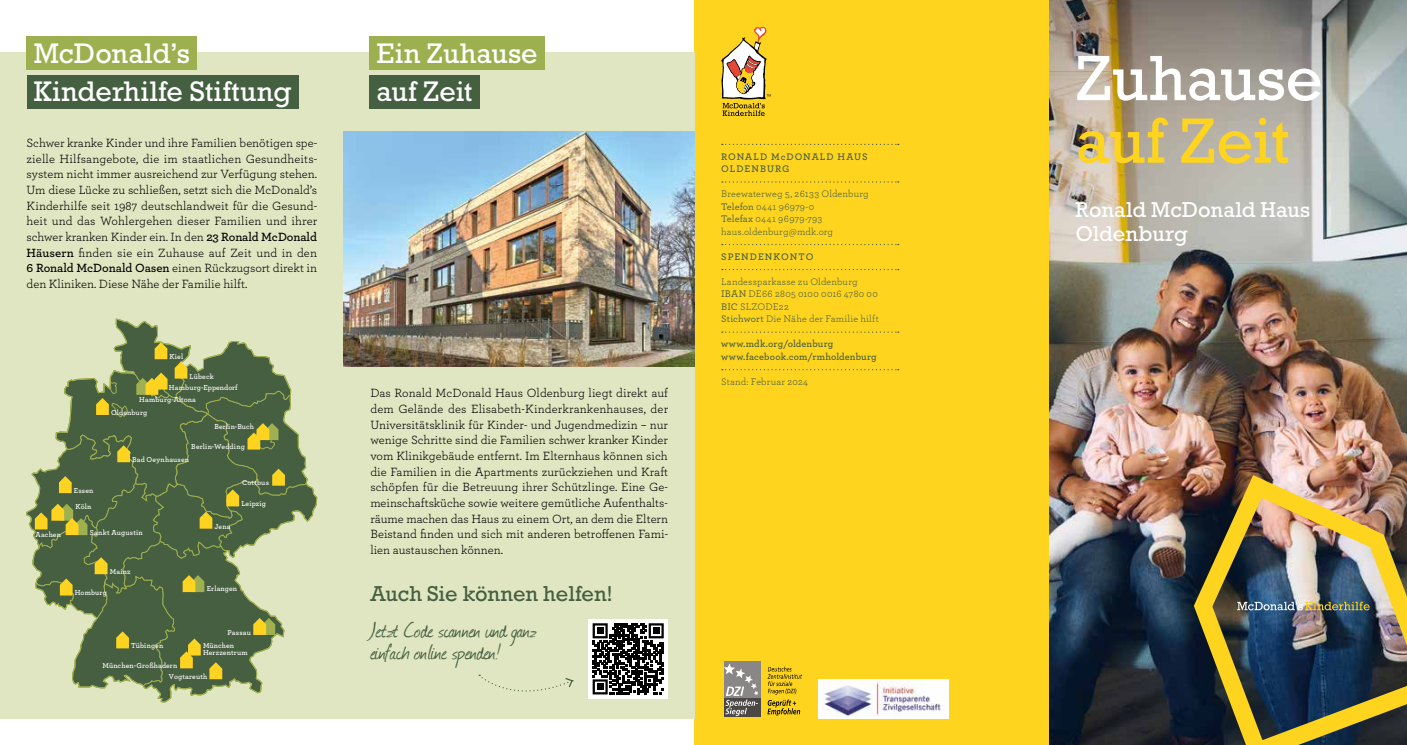
<style>
.page{position:relative;width:1407px;height:745px;background:#fff}
.page>*{position:absolute;margin:0;border:0;box-sizing:border-box;transform-origin:0 0}
.t1{font:65px "Rockwell Std";color:#fff}
.t2{font:65px "Rockwell Std";letter-spacing:-.005em;color:#ffd41f}
.t3{font:28.75px "Rockwell Std";letter-spacing:.01em;color:#fff}
.t4{font:25px/22.5px "Journal";letter-spacing:-.01em;color:#455f41}
.t5{font:21.88px/23.4px "Rockwell Std";letter-spacing:.005em;color:#fff}
.t6{font:21.88px "Rockwell Std";color:#455f41}
.t7{font:12.5px/15.6px "Archer";color:#000;text-align:justify}
.t8{font:10px/12.5px "Archer";letter-spacing:.02em;color:#455f41}
.t9{font:600 10px/12.5px "Archer";letter-spacing:.01em;color:#455f41}
.t10{font:600 10px/12.5px "Archer";letter-spacing:.09em;color:#455f41}
.t11{font:600 10px "Archer";letter-spacing:.095em;color:#455f41}
.t12{font:600 7.5px/7.5px "Archer";letter-spacing:.02em;color:#fff}
.t13{font:600 7.5px/12.5px "Archer";color:#fff}
.s1{font-weight:600}
.s2{font-weight:500}
</style>
<div class="page">
<div style="left:694px;top:0;width:355px;height:744px;background:#ffd41f"></div>
<img style="left:1049px;top:0;width:358px;height:744px">
<div style="left:0;top:52px;width:694px;height:666px;background:#e1e6c2"></div>
<img style="left:344px;top:131px;width:350px;height:235px">
<img style="left:1194px;top:475px;width:213px;height:269px">
<svg style="left:1237px;top:601px;width:132px;height:9px"></svg>
<div style="left:724px;top:661px;width:36px;height:36px;background:#898785"></div>
<div style="left:724px;top:698px;width:36px;height:18px;background:#4b4744"></div>
<svg style="left:724px;top:663px;width:34px;height:52px"></svg>
<svg style="left:767px;top:666px;width:35px;height:49px"></svg>
<div style="left:818px;top:678px;width:130px;height:39px;background:#fff"></div>
<img style="left:822px;top:681px;width:120px;height:34px">
<svg style="left:721px;top:27px;width:50px;height:89px"></svg>
<svg style="left:26px;top:319px;width:291px;height:382px"></svg>
<div style="left:27px;top:36px;width:170px;height:34px;background:#9db04f"></div>
<div style="left:369px;top:36px;width:176px;height:34px;background:#9db04f"></div>
<div style="left:27px;top:75px;width:272px;height:33px;background:#455f41"></div>
<div style="left:369px;top:75px;width:111px;height:33px;background:#455f41"></div>
<div style="left:588px;top:618px;width:80px;height:80px;background:#fff"></div>
<svg style="left:592px;top:623px;width:72px;height:71px"></svg>
<svg style="left:479px;top:674px;width:95px;height:18px"></svg>
<svg style="left:722px;top:144px;width:177px;height:1px"></svg>
<svg style="left:722px;top:181px;width:177px;height:1px"></svg>
<svg style="left:722px;top:244px;width:177px;height:1px"></svg>
<svg style="left:722px;top:269px;width:177px;height:1px"></svg>
<svg style="left:722px;top:331px;width:177px;height:1px"></svg>
<svg style="left:722px;top:369px;width:177px;height:1px"></svg>
<h2 class="t3" style="left:34px;top:37px;width:158px">McDonald’s</h2>
<h2 class="t3" style="left:376px;top:37px;width:163px">Ein Zuhause</h2>
<h2 class="t3" style="left:34px;top:75px;width:259px">Kinderhilfe Stiftung</h2>
<h2 class="t3" style="left:376px;top:75px;width:98px">auf Zeit</h2>
<p class="t7" style="left:27px;top:134px;width:292px">Schwer kranke Kinder und ihre Familien benötigen spe&shy;zielle Hilfsangebote, die im staatlichen Gesundheits&shy;system nicht immer ausreichend zur Verfügung stehen.<br>Um diese Lücke zu schließen, setzt sich die McDonald’s Kinderhilfe seit 1987 deutschlandweit für die Gesund&shy;heit und das Wohlergehen dieser Familien und ihrer schwer kranken Kinder ein. In den <span class="s1">23 Ronald McDonald Häusern</span> finden sie ein Zuhause auf Zeit und in den <span class="s1">6 Ronald McDonald Oasen</span> einen Rückzugsort direkt in den Kliniken. Diese Nähe der Familie hilft.</p>
<p class="t12" style="left:170px;top:352px;width:15px">Kiel</p>
<p class="t12" style="left:190px;top:371px;width:26px">Lübeck</p>
<p class="t13" style="left:139px;top:380px;width:100px;text-indent:30px">Hamburg-Eppendorf<br>Hamburg-Altona</p>
<p class="t12" style="left:111px;top:408px;width:38px">Oldenburg</p>
<p class="t12" style="left:214px;top:421px;width:41px">Berlin-Buch</p>
<p class="t12" style="left:191px;top:442px;width:55px">Berlin-Wedding</p>
<p class="t12" style="left:74px;top:486px;width:21px">Essen</p>
<p class="t12" style="left:75px;top:502px;width:17px">Köln</p>
<p class="t12" style="left:132px;top:455px;width:58px">Bad Oeynhausen</p>
<p class="t12" style="left:36px;top:530px;width:27px">Aachen</p>
<p class="t12" style="left:90px;top:528px;width:54px">Sankt Augustin</p>
<p class="t12" style="left:110px;top:567px;width:22px">Mainz</p>
<p class="t12" style="left:75px;top:588px;width:34px">Homburg</p>
<p class="t12" style="left:131px;top:641px;width:34px">Tübingen</p>
<p class="t12" style="left:102px;top:661px;width:76px">München-Großhadern</p>
<p class="t12" style="left:242px;top:478px;width:28px">Cottbus</p>
<p class="t12" style="left:215px;top:521px;width:17px">Jena</p>
<p class="t12" style="left:241px;top:499px;width:26px">Leipzig</p>
<p class="t12" style="left:207px;top:584px;width:32px">Erlangen</p>
<p class="t12" style="left:227px;top:627px;width:25px">Passau</p>
<p class="t12" style="left:203px;top:640px;width:46px">München<br>Herzzentrum</p>
<p class="t12" style="left:169px;top:672px;width:40px">Vogtareuth</p>
<p class="t7" style="left:370px;top:384px;width:299px">Das Ronald McDonald Haus Oldenburg liegt direkt auf dem Gelände des Elisabeth-Kinderkrankenhauses, der Universitätsklinik für Kinder- und Jugendmedizin – nur wenige Schritte sind die Familien schwer kranker Kinder vom Klinikgebäude entfernt. Im Elternhaus können sich die Familien in die Apartments zurückziehen und Kraft schöpfen für die Betreuung ihrer Schützlinge. Eine Ge&shy;meinschaftsküche sowie weitere gemütliche Aufenthalts&shy;räume machen das Haus zu einem Ort, an dem die Eltern Beistand finden und sich mit anderen betroffenen Fami&shy;lien austauschen können.</p>
<h3 class="t6" style="left:370px;top:580px;width:244px">Auch Sie können helfen!</h3>
<h3 class="t4" style="left:370px;top:618px;width:168px">Jetzt Code scannen und ganz einfach online spenden!</h3>
<p class="t10" style="left:721px;top:149px;width:148px">RONALD McDONALD HAUS<br>OLDENBURG</p>
<p class="t8" style="left:721px;top:187px;width:149px">Breewaterweg 5, 26133 Oldenburg<br><span class="s2">Telefon</span> 0441 96979-0<br><span class="s2">Telefax</span> 0441 96979-793 haus.oldenburg@mdk.org</p>
<p class="t11" style="left:721px;top:249px;width:94px">SPENDENKONTO</p>
<p class="t8" style="left:721px;top:274px;width:159px">Landessparkasse zu Oldenburg<br><span class="s2">IBAN</span> DE66 2805 0100 0016 4780 00<br><span class="s2">BIC</span> SLZODE22<br><span class="s2">Stichwort</span> Die Nähe der Familie hilft</p>
<p class="t9" style="left:721px;top:337px;width:157px">www.mdk.org/oldenburg www.facebook.com/rmholdenburg</p>
<p class="t8" style="left:721px;top:374px;width:88px">Stand: Februar 2024</p>
<h1 class="t1" style="left:1075px;top:40px;width:249px">Zuhause</h1>
<h1 class="t2" style="left:1075px;top:103px;width:216px">auf Zeit</h1>
<h3 class="t5" style="left:1075px;top:198px;width:236px">Ronald McDonald Haus<br>Oldenburg</h3>
</div>
